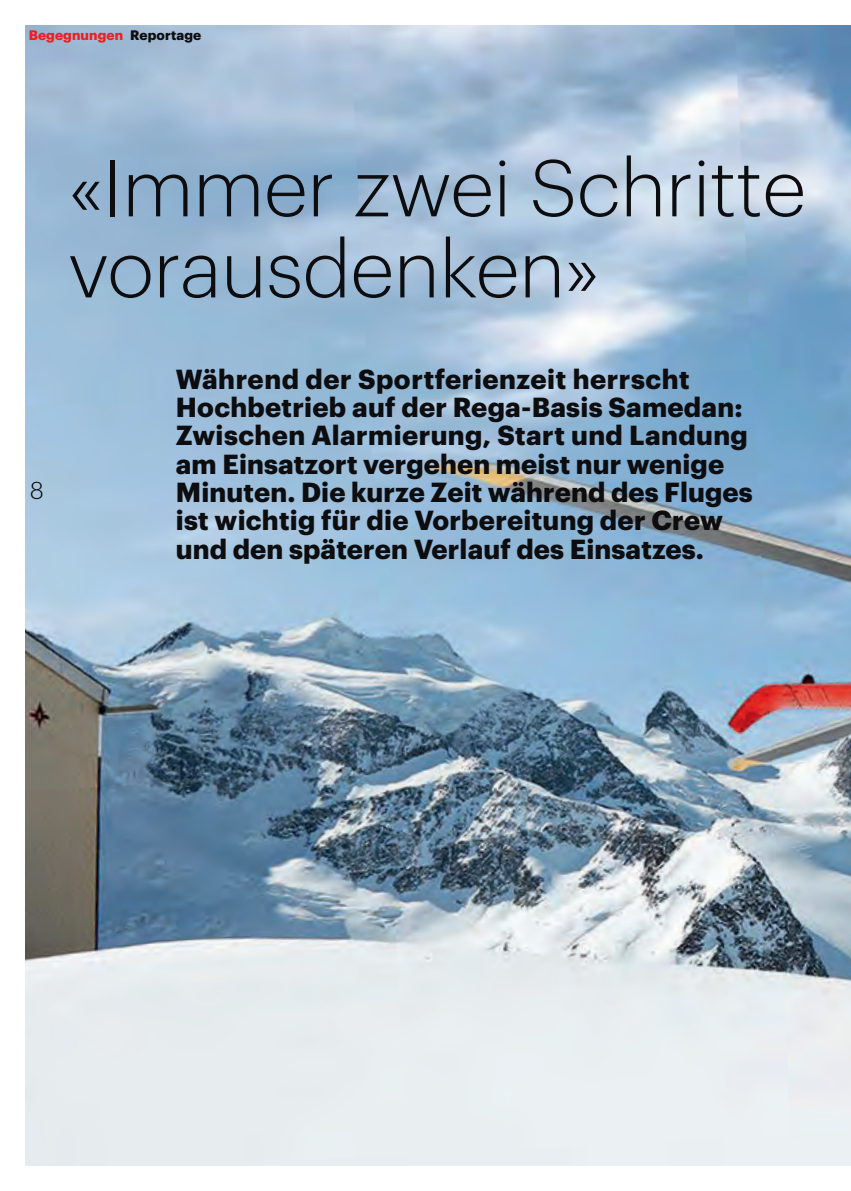
<style>
.page{position:relative;width:851px;height:1191px;background:#fff}
.page>*{position:absolute;margin:0;border:0;box-sizing:border-box;transform-origin:0 0}
.t1{font:300 78.75px/81px "Graphik";letter-spacing:-.005em;color:#0d0d10}
.t2{font:700 27px/28.3px "Graphik";letter-spacing:.01em;color:#0d0d10}
.t3{font:300 24px "Graphik";color:#0d0d10}
.t4{font:700 13.5px "Graphik";letter-spacing:.01em;color:#ee1f23}
.s1{color:#0d0d10}
</style>
<div class="page">
<img style="left:26px;top:26px;width:824px;height:1139px">
<h1 class="t4" style="left:29px;top:30px;width:174px">Begegnungen <span class="s1">Reportage</span></h1>
<h2 class="t1" style="left:68px;top:152px;width:739px">«Immer zwei Schritte vorausdenken»</h2>
<p class="t3" style="left:30px;top:480px;width:15px">8</p>
<p class="t2" style="left:176px;top:366px;width:578px">Während der Sportferienzeit herrscht Hochbetrieb auf der Rega-Basis Samedan:<br>Zwischen Alarmierung, Start und Landung am Einsatzort vergehen meist nur wenige Minuten. Die kurze Zeit während des Fluges ist wichtig für die Vorbereitung der Crew und den späteren Verlauf des Einsatzes.</p>
</div>
